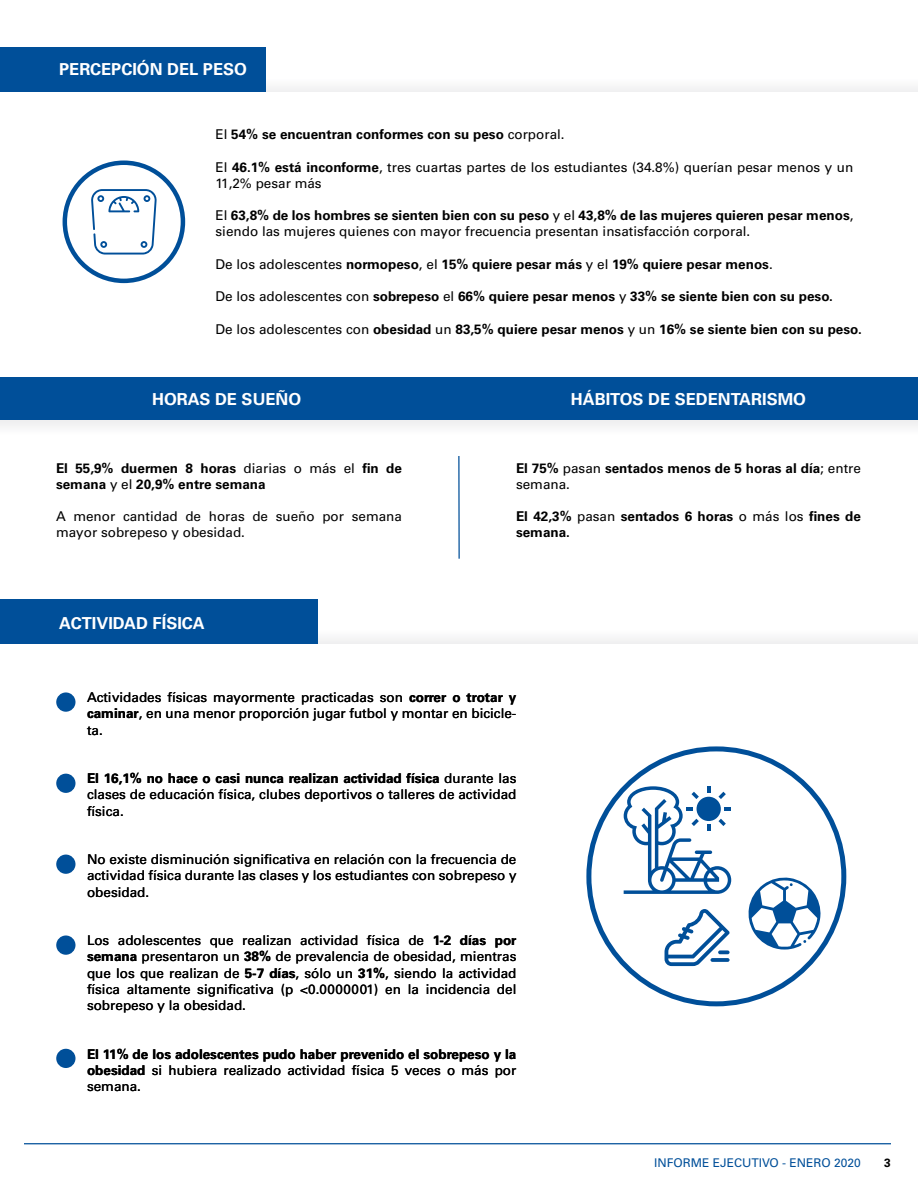
<style>
.page{position:relative;width:918px;height:1188px;background:#fff}
.page>*{position:absolute;margin:0;border:0;box-sizing:border-box;transform-origin:0 0}
.t1{font:700 16.5px "Univers LT Std";color:#fff}
.t2{font:13.5px/16.2px "Univers LT Std";color:#000;text-align:justify}
.t3{font:700 13.5px/16.2px "Univers LT Std";color:#000}
.t4{font:12px "Univers LT Std";color:#004f99}
.t5{font:700 12px "Univers LT Std";color:#000}
.s1{font-weight:400}
.s2{font-weight:700}
</style>
<div class="page">
<div style="left:266px;top:87px;width:652px;height:5px;background:#f2f2f3"></div>
<div style="left:0;top:378px;width:918px;height:44px;background:#004f99"></div>
<div style="left:0;top:48px;width:266px;height:44px;background:#004f99"></div>
<div style="left:0;top:599px;width:318px;height:44px;background:#004f99"></div>
<hr style="left:458px;top:449px;width:2px;height:110px;background:#004f99">
<div style="left:0;top:421px;width:918px;height:34px;background:linear-gradient(to right,#fcfcfc,#fcfcfc)"></div>
<hr style="left:24px;top:1143px;width:867px;height:1px;background:#004f99">
<svg style="left:91px;top:189px;width:66px;height:66px"></svg>
<div style="left:63px;top:160px;width:122px;height:123px;border:4px solid #004f99;border-radius:50%"></div>
<div style="left:56px;top:692px;width:19px;height:20px;background:#004f99;border-radius:50%"></div>
<div style="left:56px;top:774px;width:19px;height:19px;background:#004f99;border-radius:50%"></div>
<div style="left:56px;top:855px;width:19px;height:19px;background:#004f99;border-radius:50%"></div>
<div style="left:56px;top:936px;width:19px;height:19px;background:#004f99;border-radius:50%"></div>
<div style="left:56px;top:1049px;width:19px;height:19px;background:#004f99;border-radius:50%"></div>
<svg style="left:624px;top:786px;width:107px;height:108px"></svg>
<svg style="left:748px;top:877px;width:73px;height:73px"></svg>
<svg style="left:665px;top:909px;width:65px;height:57px"></svg>
<svg style="left:711px;top:958px;width:19px;height:4px"></svg>
<svg style="left:718px;top:950px;width:12px;height:4px"></svg>
<p class="t1" style="left:59px;top:60px;width:189px">PERCEPCIÓN DEL PESO</p>
<p class="t3" style="left:216px;top:126px;width:351px"><span class="s1">El</span> 54% se encuentran conformes con su peso <span class="s1">corporal.</span></p>
<p class="t2" style="left:216px;top:159px;width:639px">El <span class="s2">46.1% está inconforme</span>, tres cuartas partes de los estudiantes (34.8%) querían pesar menos y un<br>11,2% pesar más</p>
<p class="t2" style="left:216px;top:207px;width:640px">El <span class="s2">63,8% de los hombres se sienten bien con su peso</span> y el <span class="s2">43,8% de las mujeres quieren pesar menos</span>, siendo las mujeres quienes con mayor frecuencia presentan insatisfacción corporal.</p>
<p class="t3" style="left:216px;top:256px;width:559px"><span class="s1">De los adolescentes</span> normopeso<span class="s1">, el</span> 15% quiere pesar más <span class="s1">y el</span> 19% quiere pesar menos<span class="s1">.</span></p>
<p class="t3" style="left:216px;top:288px;width:619px"><span class="s1">De los adolescentes con</span> sobrepeso <span class="s1">el</span> 66% quiere pesar menos <span class="s1">y</span> 33% se siente bien con su peso.</p>
<p class="t3" style="left:216px;top:321px;width:648px"><span class="s1">De los adolescentes con</span> obesidad <span class="s1">un</span> 83,5% quiere pesar menos <span class="s1">y un</span> 16% se siente bien con su peso.</p>
<p class="t1" style="left:152px;top:390px;width:151px">HORAS DE SUEÑO</p>
<p class="t1" style="left:571px;top:390px;width:237px">HÁBITOS DE SEDENTARISMO</p>
<p class="t3" style="left:56px;top:460px;width:347px">El 55,9% duermen 8 horas <span class="s1">diarias o más el</span> fin de semana <span class="s1">y el</span> 20,9% entre semana</p>
<p class="t2" style="left:56px;top:508px;width:348px">A menor cantidad de horas de sueño por semana mayor sobrepeso y obesidad.</p>
<p class="t3" style="left:516px;top:460px;width:346px">El 75% <span class="s1">pasan</span> sentados menos de 5 horas al día<span class="s1">; entre semana.</span></p>
<p class="t3" style="left:516px;top:509px;width:347px">El 42,3% <span class="s1">pasan</span> sentados 6 horas <span class="s1">o más los</span> fines de semana.</p>
<p class="t1" style="left:59px;top:614px;width:147px">ACTIVIDAD FÍSICA</p>
<p class="t2" style="left:87px;top:689px;width:431px">Actividades físicas mayormente practicadas son <span class="s2">correr o trotar y caminar</span>, en una menor proporción jugar futbol y montar en bicicle&shy;ta.</p>
<p class="t2" style="left:87px;top:770px;width:431px"><span class="s2">El 16,1% no hace o casi nunca realizan actividad física</span> durante las clases de educación física, clubes deportivos o talleres de actividad física.</p>
<p class="t2" style="left:87px;top:851px;width:431px">No existe disminución significativa en relación con la frecuencia de actividad física durante las clases y los estudiantes con sobrepeso y obesidad.</p>
<p class="t2" style="left:87px;top:932px;width:431px">Los adolescentes que realizan actividad física de <span class="s2">1-2 días por semana</span> presentaron un <span class="s2">38%</span> de prevalencia de obesidad, mientras que los que realizan de <span class="s2">5-7 días</span>, sólo un <span class="s2">31%</span>, siendo la actividad física altamente significativa (p &lt;0.0000001) en la incidencia del sobrepeso y la obesidad.</p>
<p class="t3" style="left:87px;top:1046px;width:431px;text-align:justify">El 11% de los adolescentes pudo haber prevenido el sobrepeso y la obesidad <span class="s1">si hubiera realizado actividad física 5 veces o más por semana.</span></p>
<p class="t4" style="left:654px;top:1156px;width:208px">INFORME EJECUTIVO - ENERO 2020</p>
<p class="t5" style="left:884px;top:1156px;width:8px">3</p>
</div>
